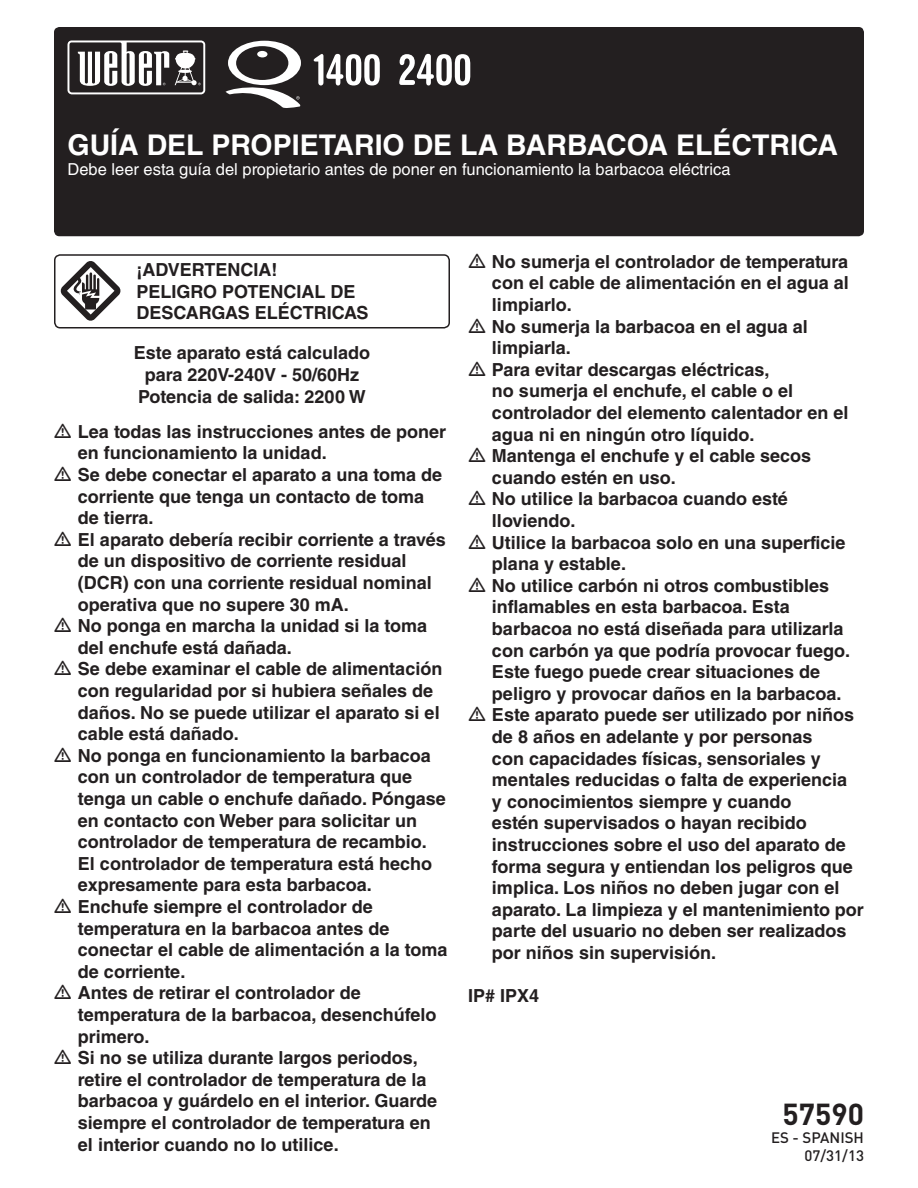
<style>
.page{position:relative;width:918px;height:1188px;background:#fff}
.page>*{position:absolute;margin:0;border:0;box-sizing:border-box;transform-origin:0 0}
.t1{font:700 30px "DIN Pro";color:#231f20}
.t2{font:700 28.5px "Helvetica LT Std";color:#fff}
.t3{font:700 18px/21.6px "Helvetica LT Std";color:#231f20}
.t4{font:16.5px "Helvetica LT Std";color:#fff}
.t5{font:500 15px/18px "DIN Pro";color:#231f20;text-align:right}
</style>
<div class="page">
<div style="left:54px;top:27px;width:810px;height:209px;background:#231f20;border-radius:5px"></div>
<svg style="left:225px;top:41px;width:76px;height:67px"></svg>
<svg style="left:68px;top:41px;width:137px;height:53px"></svg>
<svg style="left:313px;top:54px;width:67px;height:32px"></svg>
<svg style="left:399px;top:54px;width:71px;height:31px"></svg>
<div style="left:54px;top:254px;width:396px;height:74px;border:2px solid #231f20;border-radius:5px"></div>
<svg style="left:61px;top:261px;width:59px;height:60px"></svg>
<h2 class="t2" style="left:68px;top:128px;width:772px">GUÍA DEL PROPIETARIO DE LA BARBACOA ELÉCTRICA</h2>
<p class="t4" style="left:68px;top:160px;width:665px">Debe leer esta guía del propietario antes de poner en funcionamiento la barbacoa eléctrica</p>
<p class="t3" style="left:136px;top:259px;width:234px">¡ADVERTENCIA!<br>PELIGRO POTENCIAL DE<br>DESCARGAS ELÉCTRICAS</p>
<p class="t3" style="left:134px;top:342px;width:238px;text-align:center">Este aparato está calculado para 220V-240V - 50/60Hz<br>Potencia de salida: 2200 W</p>
<p class="t3" style="left:78px;top:420px;width:371px">Lea todas las instrucciones antes de poner en funcionamiento la unidad.<br>Se debe conectar el aparato a una toma de corriente que tenga un contacto de toma de tierra.<br>El aparato debería recibir corriente a través de un dispositivo de corriente residual (DCR) con una corriente residual nominal operativa que no supere 30 mA.<br>No ponga en marcha la unidad si la toma del enchufe está dañada.<br>Se debe examinar el cable de alimentación con regularidad por si hubiera señales de daños. No se puede utilizar el aparato si el cable está dañado.<br>No ponga en funcionamiento la barbacoa con un controlador de temperatura que tenga un cable o enchufe dañado. Póngase en contacto con Weber para solicitar un controlador de temperatura de recambio.<br>El controlador de temperatura está hecho expresamente para esta barbacoa.<br>Enchufe siempre el controlador de temperatura en la barbacoa antes de conectar el cable de alimentación a la toma de corriente.<br>Antes de retirar el controlador de temperatura de la barbacoa, desenchúfelo primero.<br>Si no se utiliza durante largos periodos, retire el controlador de temperatura de la barbacoa y guárdelo en el interior. Guarde siempre el controlador de temperatura en el interior cuando no lo utilice.</p>
<p class="t3" style="left:492px;top:250px;width:373px">No sumerja el controlador de temperatura con el cable de alimentación en el agua al limpiarlo.<br>No sumerja la barbacoa en el agua al limpiarla.<br>Para evitar descargas eléctricas,<br>no sumerja el enchufe, el cable o el controlador del elemento calentador en el agua ni en ningún otro líquido.<br>Mantenga el enchufe y el cable secos cuando estén en uso.<br>No utilice la barbacoa cuando esté lloviendo.<br>Utilice la barbacoa solo en una superficie plana y estable.<br>No utilice carbón ni otros combustibles inflamables en esta barbacoa. Esta barbacoa no está diseñada para utilizarla con carbón ya que podría provocar fuego.<br>Este fuego puede crear situaciones de peligro y provocar daños en la barbacoa.<br>Este aparato puede ser utilizado por niños de 8 años en adelante y por personas<br>con capacidades físicas, sensoriales y mentales reducidas o falta de experiencia<br>y conocimientos siempre y cuando<br>estén supervisados o hayan recibido instrucciones sobre el uso del aparato de forma segura y entiendan los peligros que implica. Los niños no deben jugar con el aparato. La limpieza y el mantenimiento por parte del usuario no deben ser realizados por niños sin supervisión.</p>
<p class="t3" style="left:468px;top:985px;width:73px">IP# IPX4</p>
<h1 class="t1" style="left:783px;top:1089px;width:83px">57590</h1>
<p class="t5" style="left:771px;top:1127px;width:94px">ES - SPANISH<br>07/31/13</p>
</div>
